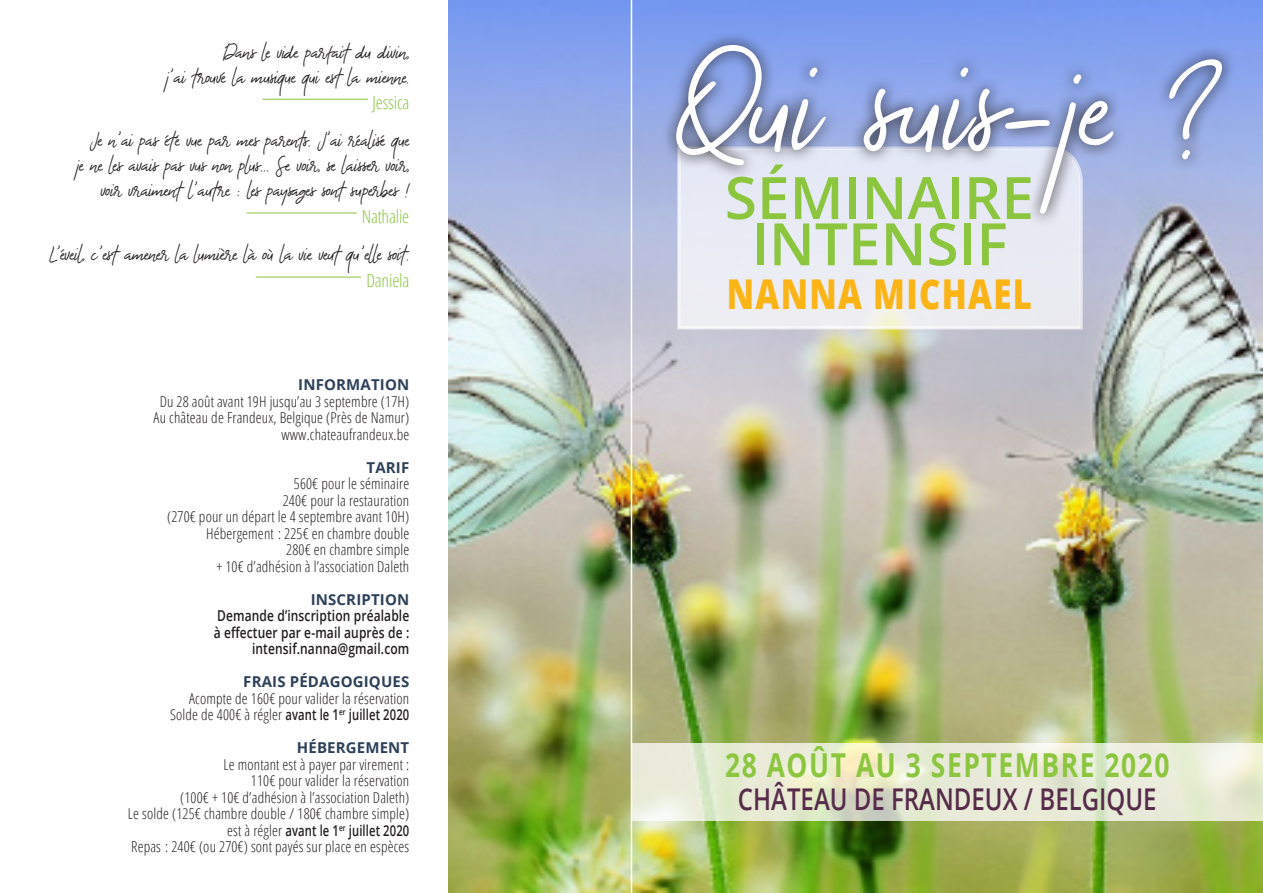
<style>
.page{position:relative;width:1263px;height:893px;background:#fff}
.page>*{position:absolute;margin:0;border:0;box-sizing:border-box;transform-origin:0 0}
.t1{font:142.8px "The Bouquet List";color:#fff}
.t2{font:600 58.5px "Open Sans";color:#8bc63e}
.t3{font:800 41.1px "Open Sans";letter-spacing:.04em;color:#fbb416;scale:.8 1}
.t4{font:700 33px "Open Sans";letter-spacing:.06em;color:#8bc63e;scale:.8 1}
.t5{font:600 30px "Open Sans";color:#572c4b;scale:.8 1}
.t6{font:21px "The Bouquet List";letter-spacing:-.01em;color:#231f20}
.t7{font:300 condensed 18px "Open Sans";letter-spacing:-.01em;color:#8bc63e}
.t8{font:300 condensed 15px "Open Sans";letter-spacing:.01em;color:#231f20}
.t9{font:600 15px "Open Sans";letter-spacing:.01em;color:#231f20;scale:.8 1}
.t10{font:600 15px "Open Sans";letter-spacing:.01em;color:#231f20;scale:.75 1}
.t11{font:700 15px "Open Sans";letter-spacing:.01em;color:#2d4159}
.s1{font-weight:300;font-stretch:condensed}
</style>
<div class="page">
<img style="left:449px;top:0;width:814px;height:893px">
<div style="left:676px;top:227px;width:408px;height:104px;background:#ebecf3"></div>
<svg style="left:632px;top:743px;width:631px;height:78px;background:#e7ead4"></svg>
<svg style="left:662px;top:31px;width:574px;height:196px;background:#9fafdb"></svg>
<hr style="left:263px;top:99px;width:105px;height:1px;background:#8bc63e">
<hr style="left:247px;top:213px;width:110px;height:1px;background:#8bc63e">
<hr style="left:256px;top:277px;width:105px;height:1px;background:#8bc63e">
<hr style="left:631px;top:0;width:1px;height:893px;background:#fff">
<p class="t6" style="left:223px;top:39px;width:188px">Dans le vide parfait du divin,</p>
<p class="t6" style="left:166px;top:64px;width:245px">j’ai trouvé la musique qui est la mienne.</p>
<p class="t7" style="left:373px;top:90px;width:38px">Jessica</p>
<p class="t6" style="left:90px;top:126px;width:321px">Je n’ai pas été vue par mes parents. J’ai réalisé que</p>
<p class="t6" style="left:76px;top:152px;width:335px">je ne les avais pas vus non plus… Se voir, se laisser voir,</p>
<p class="t6" style="left:100px;top:177px;width:310px">voir vraiment l’autre : les paysages sont superbes !</p>
<p class="t7" style="left:362px;top:205px;width:49px">Nathalie</p>
<p class="t6" style="left:50px;top:241px;width:361px">L’éveil, c’est amener la lumière là où la vie veut qu’elle soit.</p>
<p class="t7" style="left:366px;top:269px;width:44px">Daniela</p>
<p class="t11" style="left:298px;top:374px;width:113px">INFORMATION</p>
<p class="t8" style="left:160px;top:391px;width:251px">Du 28 août avant 19H jusqu’au 3 septembre (17H)</p>
<p class="t8" style="left:154px;top:407px;width:257px">Au château de Frandeux, Belgique (Près de Namur)</p>
<p class="t8" style="left:281px;top:424px;width:129px">www.chateaufrandeux.be</p>
<p class="t11" style="left:367px;top:457px;width:44px">TARIF</p>
<p class="t8" style="left:294px;top:473px;width:117px">560€ pour le séminaire</p>
<p class="t8" style="left:283px;top:490px;width:128px">240€ pour la restauration</p>
<p class="t8" style="left:167px;top:506px;width:244px">(270€ pour un départ le 4 septembre avant 10H)</p>
<p class="t8" style="left:206px;top:523px;width:205px">Hébergement : 225€ en chambre double</p>
<p class="t8" style="left:286px;top:539px;width:125px">280€ en chambre simple</p>
<p class="t8" style="left:216px;top:556px;width:194px">+ 10€ d’adhésion à l’association Daleth</p>
<p class="t11" style="left:311px;top:589px;width:100px">INSCRIPTION</p>
<p class="t9" style="left:217px;top:605px;width:242px">Demande d’inscription préalable</p>
<p class="t9" style="left:214px;top:622px;width:246px">à effectuer par e-mail auprès de :</p>
<p class="t9" style="left:252px;top:638px;width:198px">intensif.nanna@gmail.com</p>
<p class="t11" style="left:243px;top:671px;width:168px">FRAIS PÉDAGOGIQUES</p>
<p class="t8" style="left:189px;top:688px;width:222px">Acompte de 160€ pour valider la réservation</p>
<p class="t10" style="left:170px;top:704px;width:320px"><span class="s1">Solde de 400€ à régler</span> avant le 1<sup>er</sup> juillet 2020</p>
<p class="t11" style="left:297px;top:737px;width:114px">HÉBERGEMENT</p>
<p class="t8" style="left:223px;top:754px;width:187px">Le montant est à payer par virement :</p>
<p class="t8" style="left:251px;top:770px;width:160px">110€ pour valider la réservation</p>
<p class="t8" style="left:180px;top:787px;width:231px">(100€ + 10€ d’adhésion à l’association Daleth)</p>
<p class="t8" style="left:128px;top:803px;width:283px">Le solde (125€ chambre double / 180€ chambre simple)</p>
<p class="t10" style="left:227px;top:820px;width:244px"><span class="s1">est à régler</span> avant le 1<sup>er</sup> juillet 2020</p>
<p class="t8" style="left:131px;top:836px;width:280px">Repas : 240€ (ou 270€) sont payés sur place en espèces</p>
<p class="t1" style="left:675px;top:16px;width:543px">Qui suis-je ?</p>
<p class="t2" style="left:725px;top:158px;width:311px">SÉMINAIRE</p>
<p class="t2" style="left:751px;top:204px;width:258px">INTENSIF</p>
<p class="t3" style="left:727px;top:263px;width:383px">NANNA MICHAEL</p>
<p class="t4" style="left:725px;top:741px;width:557px">28 AOÛT AU 3 SEPTEMBRE 2020</p>
<p class="t5" style="left:738px;top:779px;width:525px">CHÂTEAU DE FRANDEUX / BELGIQUE</p>
</div>
